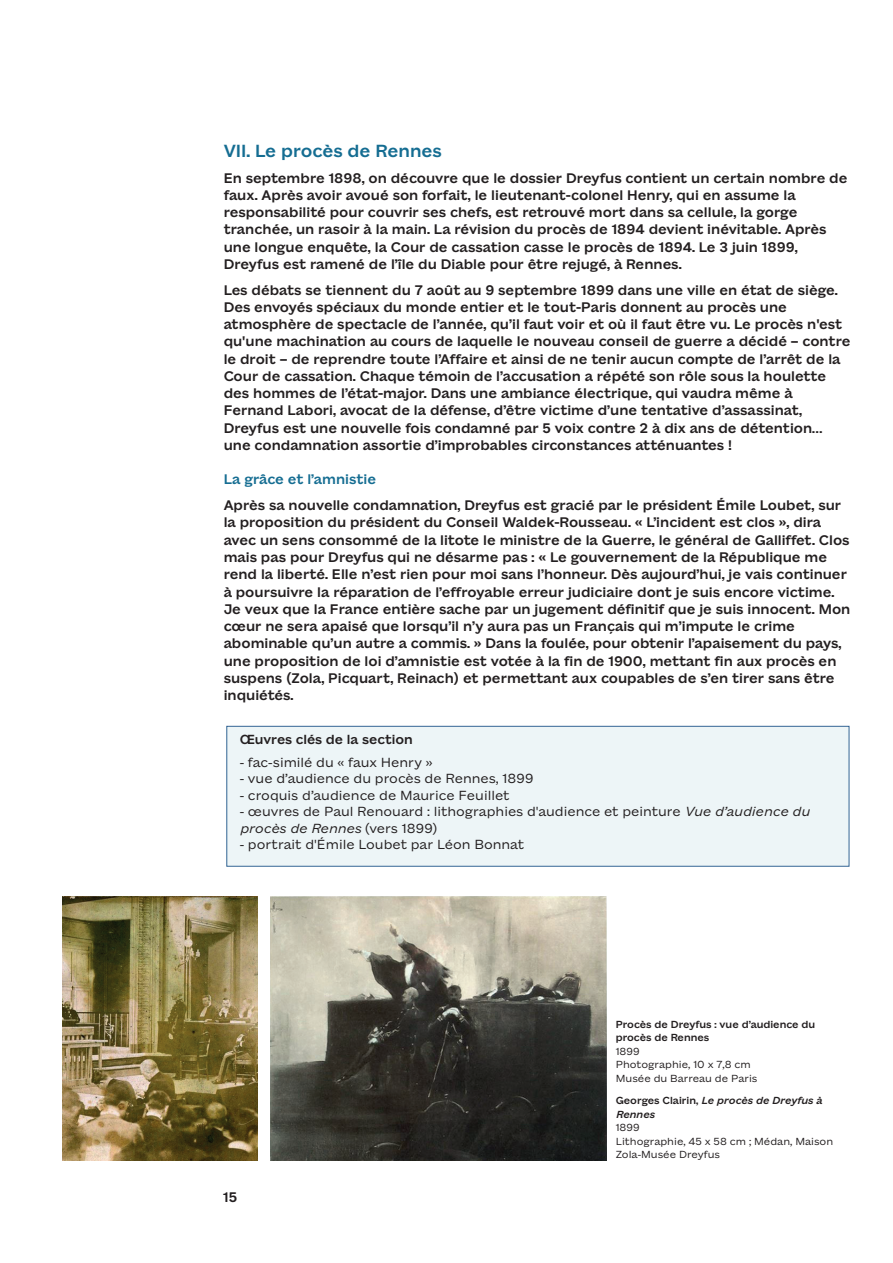
<style>
.page{position:relative;width:893px;height:1263px;background:#fff}
.page>*{position:absolute;margin:0;border:0;box-sizing:border-box;transform-origin:0 0}
.t1{font:500 18px "Mahj";color:#156d92}
.t2{font:500 14.25px/17.2px "Mahj";color:#231f20}
.t3{font:500 14.25px "Mahj";color:#156d92}
.t4{font:13.5px/16.5px "Mahj";color:#231f20}
.t5{font:500 13.5px "Mahj";color:#231f20}
.t6{font:10.5px/13.5px "Mahj";color:#231f20}
.t7{font:500 10.5px/13.5px "Mahj";color:#231f20}
.t8{font:italic 500 10.5px/13.5px "Mahj";color:#231f20}
.s1{font-style:italic}
.s2{font-style:normal}
</style>
<div class="page">
<img style="left:63px;top:897px;width:194px;height:263px">
<img style="left:270px;top:896px;width:336px;height:264px">
<div style="left:227px;top:726px;width:622px;height:140px;background:#edf5f7"></div>
<div style="left:227px;top:726px;width:622px;height:140px;border:1px solid #346594"></div>
<p class="t1" style="left:224px;top:134px;width:220px">VII. Le procès de Rennes</p>
<p class="t2" style="left:224px;top:168px;width:625px">En septembre 1898, on découvre que le dossier Dreyfus contient un certain nombre de faux. Après avoir avoué son forfait, le lieutenant-colonel Henry, qui en assume la responsabilité pour couvrir ses chefs, est retrouvé mort dans sa cellule, la gorge tranchée, un rasoir à la main. La révision du procès de 1894 devient inévitable. Après une longue enquête, la Cour de cassation casse le procès de 1894. Le 3 juin 1899, Dreyfus est ramené de l’île du Diable pour être rejugé, à Rennes.</p>
<p class="t2" style="left:224px;top:280px;width:628px">Les débats se tiennent du 7 août au 9 septembre 1899 dans une ville en état de siège.<br>Des envoyés spéciaux du monde entier et le tout-Paris donnent au procès une atmosphère de spectacle de l’année, qu’il faut voir et où il faut être vu. Le procès n'est qu'une machination au cours de laquelle le nouveau conseil de guerre a décidé – contre le droit – de reprendre toute l’Affaire et ainsi de ne tenir aucun compte de l’arrêt de la Cour de cassation. Chaque témoin de l’accusation a répété son rôle sous la houlette des hommes de l’état-major. Dans une ambiance électrique, qui vaudra même à Fernand Labori, avocat de la défense, d’être victime d’une tentative d’assassinat, Dreyfus est une nouvelle fois condamné par 5 voix contre 2 à dix ans de détention… une condamnation assortie d’improbables circonstances atténuantes !</p>
<p class="t3" style="left:224px;top:467px;width:154px">La grâce et l’amnistie</p>
<p class="t2" style="left:224px;top:495px;width:628px">Après sa nouvelle condamnation, Dreyfus est gracié par le président Émile Loubet, sur la proposition du président du Conseil Waldek-Rousseau. « L’incident est clos », dira avec un sens consommé de la litote le ministre de la Guerre, le général de Galliffet. Clos mais pas pour Dreyfus qui ne désarme pas : « Le gouvernement de la République me rend la liberté. Elle n’est rien pour moi sans l’honneur. Dès aujourd’hui, je vais continuer à poursuivre la réparation de l’effroyable erreur judiciaire dont je suis encore victime.<br>Je veux que la France entière sache par un jugement définitif que je suis innocent. Mon cœur ne sera apaisé que lorsqu’il n’y aura pas un Français qui m’impute le crime abominable qu’un autre a commis. » Dans la foulée, pour obtenir l’apaisement du pays, une proposition de loi d’amnistie est votée à la fin de 1900, mettant fin aux procès en suspens (Zola, Picquart, Reinach) et permettant aux coupables de s’en tirer sans être inquiétés.</p>
<p class="t5" style="left:240px;top:727px;width:175px">Œuvres clés de la section</p>
<p class="t4" style="left:240px;top:752px;width:194px">- fac-similé du « faux Henry »</p>
<p class="t4" style="left:240px;top:769px;width:295px">- vue d’audience du procès de Rennes, 1899</p>
<p class="t4" style="left:240px;top:785px;width:271px">- croquis d’audience de Maurice Feuillet</p>
<p class="t4" style="left:240px;top:802px;width:571px">- œuvres de Paul Renouard : lithographies d'audience et peinture <span class="s1">Vue d’audience du procès de Rennes</span> (vers 1899)</p>
<p class="t4" style="left:240px;top:835px;width:286px">- portrait d'Émile Loubet par Léon Bonnat</p>
<p class="t2" style="left:223px;top:1187px;width:15px">15</p>
<p class="t7" style="left:616px;top:1016px;width:201px">Procès de Dreyfus : vue d’audience du procès de Rennes</p>
<p class="t6" style="left:616px;top:1043px;width:143px">1899<br>Photographie, 10 x 7,8 cm<br>Musée du Barreau de Paris</p>
<p class="t8" style="left:616px;top:1093px;width:208px"><span class="s2">Georges Clairin,</span> Le procès de Dreyfus à<br>Rennes</p>
<p class="t6" style="left:616px;top:1120px;width:219px">1899<br>Lithographie, 45 x 58 cm ; Médan, Maison<br>Zola-Musée Dreyfus</p>
</div>
